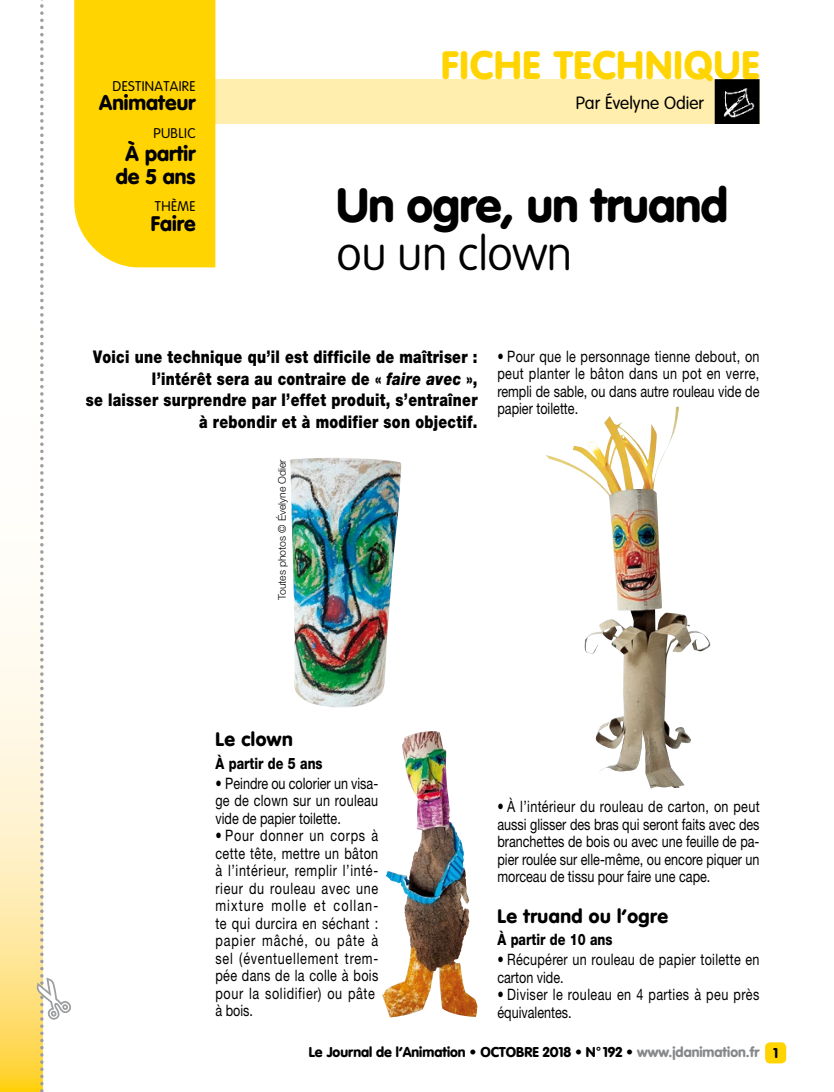
<style>
.page{position:relative;width:834px;height:1092px;background:#fff}
.page>*{position:absolute;margin:0;border:0;box-sizing:border-box;transform-origin:0 0}
.t1{font:900 47.25px "VAG Rounded";letter-spacing:-.01em;color:#000}
.t2{font:100 47.25px "VAG Rounded";letter-spacing:-.01em;color:#000}
.t3{font:900 39.02px "VAG Rounded";letter-spacing:.025em;color:#ffd400}
.t4{font:900 21px/22.8px "VAG Rounded";color:#000;text-align:center}
.t5{font:900 20.82px "VAG Rounded";color:#000}
.t6{font:900 19.25px "VAG Rounded";letter-spacing:.025em;color:#000}
.t7{font:900 17.5px/21.9px "Helvetica Neue";letter-spacing:.02em;color:#000;text-align:right;scale:.8 1}
.t8{font:300 17.5px "VAG Rounded";color:#000}
.t9{font:15.75px/17.5px "Helvetica Neue";letter-spacing:.025em;color:#000;text-align:justify;scale:.8 1}
.t10{font:15.75px/17.5px "Helvetica Neue";letter-spacing:.05em;color:#000;scale:.8 1}
.t11{font:800 15.75px "Helvetica Neue";color:#000;scale:.8 1}
.t12{font:900 14px "VAG Rounded";color:#000}
.t13{font:300 13.83px "VAG Rounded";letter-spacing:.025em;color:#000}
.t14{font:300 10.5px "Helvetica Neue";color:#000}
.s1{font-style:italic}
.s2{color:#87888a}
</style>
<div class="page">
<div style="left:765px;top:1042px;width:21px;height:21px;background:#ffd400;border-radius:5px"></div>
<svg style="left:0;top:609px;width:34px;height:482px;background:#ffedb4"></svg>
<div style="left:76px;top:79px;width:683px;height:45px;background:#ffeeae"></div>
<div style="left:74px;top:0;width:141px;height:267px;background:#ffd400"></div>
<img style="left:717px;top:82px;width:39px;height:39px">
<div style="left:714px;top:79px;width:45px;height:45px;border:2px solid #000"></div>
<img style="left:289px;top:458px;width:112px;height:249px">
<img style="left:382px;top:731px;width:95px;height:286px">
<img style="left:545px;top:416px;width:130px;height:372px">
<svg style="left:34px;top:0;width:37px;height:1092px"></svg>
<p class="t13" style="left:113px;top:79px;width:84px">DESTINATAIRE</p>
<h3 class="t5" style="left:99px;top:90px;width:98px">Animateur</h3>
<p class="t13" style="left:153px;top:125px;width:44px">PUBLIC</p>
<h3 class="t4" style="left:116px;top:143px;width:81px">À partir de 5 ans</h3>
<p class="t13" style="left:155px;top:199px;width:42px">THÈME</p>
<h3 class="t5" style="left:151px;top:210px;width:46px">Faire</h3>
<h2 class="t3" style="left:441px;top:41px;width:296px">Fiche technique</h2>
<p class="t8" style="left:575px;top:93px;width:130px">PAR ÉVELYNE ODIER</p>
<h1 class="t1" style="left:336px;top:177px;width:393px">Un ogre, un truand</h1>
<h1 class="t2" style="left:336px;top:226px;width:237px">ou un clown</h1>
<p class="t7" style="left:86px;top:345px;width:491px">Voici une technique qu’il est difficile de maîtriser : l’intérêt sera au contraire de « <span class="s1">faire avec</span> »,<br>se laisser surprendre par l’effet produit, s’entraîner à rebondir et à modifier son objectif.</p>
<p class="t14" style="left:275px;top:600px;width:142px;rotate:-90deg">Toutes photos © Évelyne Odier</p>
<p class="t9" style="left:497px;top:347px;width:329px">• Pour que le personnage tienne debout, on peut planter le bâton dans un pot en verre, rempli de sable, ou dans autre rouleau vide de papier toilette.</p>
<p class="t6" style="left:215px;top:727px;width:79px">Le clown</p>
<p class="t11" style="left:215px;top:753px;width:135px">À partir de 5 ans</p>
<p class="t9" style="left:215px;top:774px;width:205px">• Peindre ou colorier un visa&shy;ge de clown sur un rouleau vide de papier toilette.</p>
<p class="t10" style="left:215px;top:826px;width:205px">• Pour donner un corps à cette tête, mettre un bâton à l’intérieur, remplir l’inté&shy;rieur du rouleau avec une mixture molle et collan&shy;te qui durcira en séchant : papier mâché, ou pâte à sel (éventuellement trem&shy;pée dans de la colle à bois pour la solidifier) ou pâte à bois.</p>
<p class="t9" style="left:497px;top:797px;width:329px">• À l’intérieur du rouleau de carton, on peut aussi glisser des bras qui seront faits avec des branchettes de bois ou avec une feuille de pa&shy;pier roulée sur elle-même, ou encore piquer un morceau de tissu pour faire une cape.</p>
<p class="t6" style="left:497px;top:904px;width:172px">Le truand ou l’ogre</p>
<p class="t11" style="left:497px;top:930px;width:145px">À partir de 10 ans</p>
<p class="t9" style="left:497px;top:950px;width:329px">• Récupérer un rouleau de papier toilette en carton vide.</p>
<p class="t9" style="left:497px;top:985px;width:329px">• Diviser le rouleau en 4 parties à peu près équivalentes.</p>
<p class="t12" style="left:309px;top:1043px;width:471px">Le Journal de l’Animation • OCTOBRE 2018 • N° 192 • <span class="s2">www.jdanimation.fr</span> 1</p>
</div>
